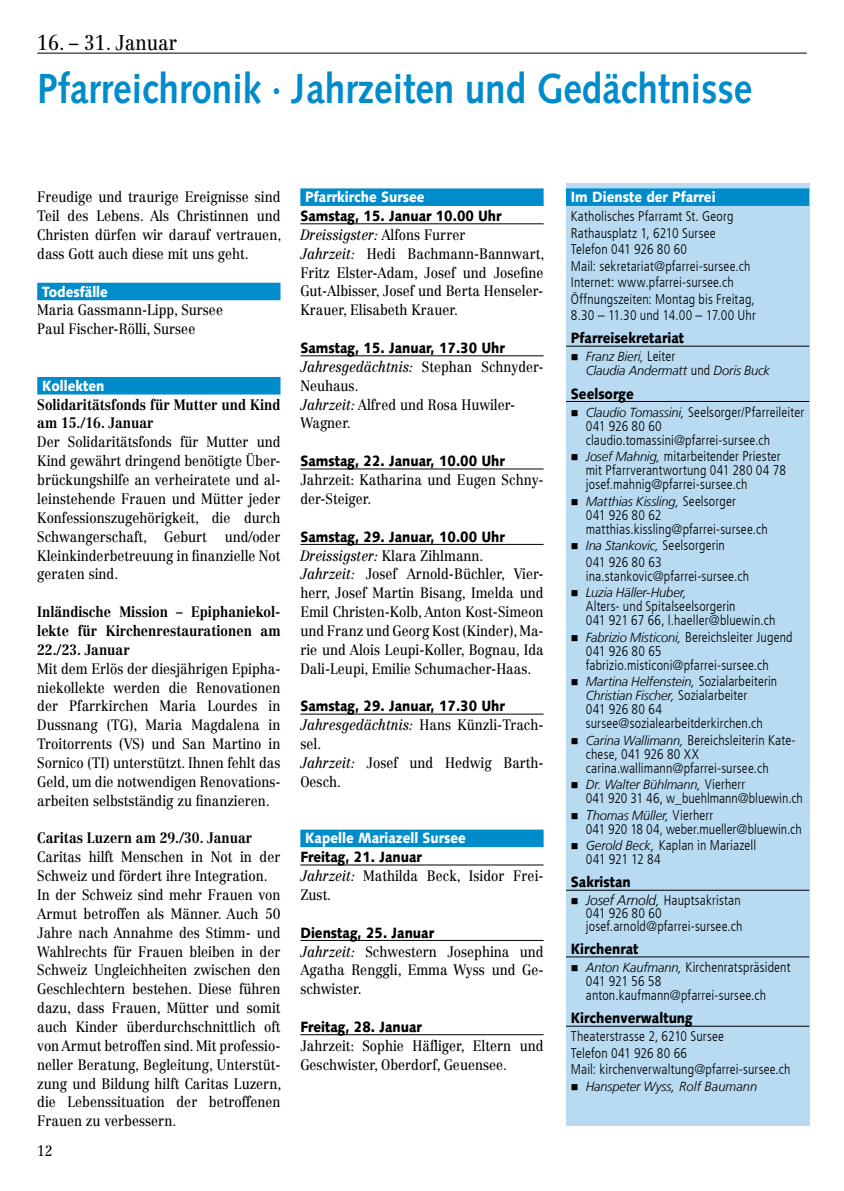
<style>
.page{position:relative;width:844px;height:1191px;background:#fff}
.page>*{position:absolute;margin:0;border:0;box-sizing:border-box;transform-origin:0 0}
.t1{font:700 42px "Syntax LT Std";color:#008bcb;scale:.88 1}
.t2{font:21px "Centennial LT Std";color:#000;scale:.88 1}
.t3{font:14.88px/18.9px "Centennial LT Std";color:#000;scale:.88 1}
.t4{font:900 14.88px "Syntax LT Std";color:#000;scale:.88 1}
.t5{font:700 14.88px/18.9px "Centennial LT Std";color:#000;scale:.88 1}
.t6{font:900 14.88px "Syntax LT Std";color:#fff;scale:.88 1}
.t7{font:300 condensed 14px/14px "Frutiger LT";letter-spacing:.01em;color:#000}
.t8{font:italic 300 13.12px/14px "Frutiger LT";letter-spacing:-.01em;color:#000}
.s1{font-style:italic}
.s2{font-style:normal;font-stretch:condensed;font-size:14px}
.s3{font-style:italic;font-stretch:normal;font-size:13.12px}
.s4{font-size:14px}
.s5{font-style:italic;font-stretch:normal}
</style>
<div class="page">
<div style="left:37px;top:283px;width:243px;height:17px;background:#008bcb"></div>
<div style="left:37px;top:377px;width:243px;height:17px;background:#008bcb"></div>
<div style="left:300px;top:188px;width:243px;height:18px;background:#008bcb"></div>
<hr style="left:300px;top:223px;width:243px;height:1px;background:#000">
<hr style="left:300px;top:355px;width:243px;height:1px;background:#000">
<hr style="left:300px;top:469px;width:243px;height:1px;background:#000">
<hr style="left:300px;top:544px;width:243px;height:1px;background:#000">
<hr style="left:300px;top:714px;width:243px;height:1px;background:#000">
<div style="left:300px;top:829px;width:243px;height:18px;background:#008bcb"></div>
<hr style="left:300px;top:864px;width:243px;height:1px;background:#000">
<hr style="left:300px;top:940px;width:243px;height:1px;background:#000">
<hr style="left:300px;top:1034px;width:243px;height:1px;background:#000">
<hr style="left:37px;top:53px;width:769px;height:1px;background:#000">
<div style="left:566px;top:183px;width:243px;height:943px;background:#b9dbf2"></div>
<div style="left:566px;top:188px;width:243px;height:18px;background:#008bcb"></div>
<hr style="left:566px;top:346px;width:243px;height:1px;background:#000">
<hr style="left:566px;top:401px;width:243px;height:1px;background:#000">
<hr style="left:566px;top:890px;width:243px;height:1px;background:#000">
<hr style="left:566px;top:956px;width:243px;height:1px;background:#000">
<hr style="left:566px;top:1026px;width:243px;height:1px;background:#000">
<h2 class="t2" style="left:37px;top:30px;width:160px">16. – 31. Januar</h2>
<h1 class="t1" style="left:37px;top:64px;width:814px">Pfarreichronik · Jahrzeiten und Gedächtnisse</h1>
<p class="t3" style="left:37px;top:188px;width:279px;text-align:justify">Freudige und traurige Ereignisse sind Teil des Lebens. Als Christinnen und Christen dürfen wir darauf vertrauen, dass Gott auch diese mit uns geht.</p>
<p class="t6" style="left:42px;top:282px;width:76px">Todesfälle</p>
<p class="t3" style="left:37px;top:301px;width:213px">Maria Gassmann-Lipp, Sursee<br>Paul Fischer-Rölli, Sursee</p>
<p class="t6" style="left:42px;top:377px;width:72px">Kollekten</p>
<p class="t5" style="left:37px;top:395px;width:278px">Solidaritätsfonds für Mutter und Kind am 15./16. Januar</p>
<p class="t3" style="left:37px;top:433px;width:278px;text-align:justify">Der Solidaritätsfonds für Mutter und Kind gewährt dringend benötigte Über&shy;brückungshilfe an verheiratete und al&shy;leinstehende Frauen und Mütter jeder Konfessionszugehörigkeit, die durch Schwangerschaft, Geburt und/oder Kleinkinderbetreuung in finanzielle Not geraten sind.</p>
<p class="t5" style="left:37px;top:602px;width:278px;text-align:justify">Inländische Mission – Epiphaniekol&shy;lekte für Kirchenrestaurationen am 22./23. Januar</p>
<p class="t3" style="left:37px;top:659px;width:278px;text-align:justify">Mit dem Erlös der diesjährigen Epipha&shy;niekollekte werden die Renovationen der Pfarrkirchen Maria Lourdes in Dussnang (TG), Maria Magdalena in Troitorrents (VS) und San Martino in Sornico (TI) unterstützt. Ihnen fehlt das Geld, um die notwendigen Renovations&shy;arbeiten selbstständig zu finanzieren.</p>
<p class="t5" style="left:37px;top:828px;width:245px">Caritas Luzern am 29./30. Januar</p>
<p class="t3" style="left:37px;top:847px;width:279px">Caritas hilft Menschen in Not in der Schweiz und fördert ihre Integration.<br>In der Schweiz sind mehr Frauen von Armut betroffen als Männer. Auch 50<br>Jahre nach Annahme des Stimm- und Wahlrechts für Frauen bleiben in der Schweiz Ungleichheiten zwischen den Geschlechtern bestehen. Diese führen dazu, dass Frauen, Mütter und somit auch Kinder überdurchschnittlich oft von Armut betroffen sind. Mit professio&shy;neller Beratung, Begleitung, Unterstüt&shy;zung und Bildung hilft Caritas Luzern, die Lebenssituation der betroffenen Frauen zu verbessern.</p>
<p class="t3" style="left:37px;top:1141px;width:19px">12</p>
<p class="t6" style="left:305px;top:188px;width:137px">Pfarrkirche Sursee</p>
<p class="t4" style="left:300px;top:207px;width:230px">Samstag, 15. Januar 10.00 Uhr</p>
<p class="t3" style="left:300px;top:225px;width:279px"><span class="s1">Dreissigster:</span> Alfons Furrer<br><span class="s1">Jahrzeit:</span> Hedi Bachmann-Bannwart, Fritz Elster-Adam, Josef und Josefine Gut-Albisser, Josef und Berta Henseler-Krauer, Elisabeth Krauer.</p>
<p class="t4" style="left:300px;top:339px;width:234px">Samstag, 15. Januar, 17.30 Uhr</p>
<p class="t3" style="left:300px;top:357px;width:278px"><span class="s1">Jahresgedächtnis:</span> Stephan Schnyder-<br>Neuhaus.<br><span class="s1">Jahrzeit:</span> Alfred und Rosa Huwiler-<br>Wagner.</p>
<p class="t4" style="left:300px;top:452px;width:234px">Samstag, 22. Januar, 10.00 Uhr</p>
<p class="t3" style="left:300px;top:470px;width:278px">Jahrzeit: Katharina und Eugen Schny&shy;der-Steiger.</p>
<p class="t4" style="left:300px;top:528px;width:234px">Samstag, 29. Januar, 10.00 Uhr</p>
<p class="t3" style="left:300px;top:546px;width:278px"><span class="s1">Dreissigster:</span> Klara Zihlmann.<br><span class="s1">Jahrzeit:</span> Josef Arnold-Büchler, Vier&shy;herr, Josef Martin Bisang, Imelda und Emil Christen-Kolb, Anton Kost-Simeon und Franz und Georg Kost (Kinder), Ma&shy;rie und Alois Leupi-Koller, Bognau, Ida Dali-Leupi, Emilie Schumacher-Haas.</p>
<p class="t4" style="left:300px;top:697px;width:234px">Samstag, 29. Januar, 17.30 Uhr</p>
<p class="t3" style="left:300px;top:715px;width:278px"><span class="s1">Jahresgedächtnis:</span> Hans Künzli-Trach&shy;sel.<br><span class="s1">Jahrzeit:</span> Josef und Hedwig Barth-<br>Oesch.</p>
<p class="t6" style="left:305px;top:829px;width:184px">Kapelle Mariazell Sursee</p>
<p class="t4" style="left:300px;top:848px;width:139px">Freitag, 21. Januar</p>
<p class="t3" style="left:300px;top:866px;width:278px"><span class="s1">Jahrzeit:</span> Mathilda Beck, Isidor Frei-<br>Zust.</p>
<p class="t4" style="left:300px;top:923px;width:153px">Dienstag, 25. Januar</p>
<p class="t3" style="left:300px;top:942px;width:278px;text-align:justify"><span class="s1">Jahrzeit:</span> Schwestern Josephina und Agatha Renggli, Emma Wyss und Ge&shy;schwister.</p>
<p class="t4" style="left:300px;top:1018px;width:139px">Freitag, 28. Januar</p>
<p class="t3" style="left:300px;top:1036px;width:278px">Jahrzeit: Sophie Häfliger, Eltern und<br>Geschwister, Oberdorf, Geuensee.</p>
<p class="t6" style="left:570px;top:188px;width:166px">Im Dienste der Pfarrei</p>
<p class="t7" style="left:570px;top:208px;width:186px;line-height:16.4px">Katholisches Pfarramt St. Georg<br>Rathausplatz 1, 6210 Sursee<br>Telefon 041 926 80 60<br>Mail: sekretariat@pfarrei-sursee.ch<br>Internet: www.pfarrei-sursee.ch<br>Öffnungszeiten: Montag bis Freitag,<br>8.30 – 11.30 und 14.00 – 17.00 Uhr</p>
<p class="t4" style="left:570px;top:329px;width:130px">Pfarreisekretariat</p>
<p class="t8" style="left:585px;top:350px;width:186px;text-indent:-15px">■ Franz Bieri, <span class="s2">Leiter<br></span>Claudia Andermatt <span class="s2">und</span> Doris Buck</p>
<p class="t4" style="left:570px;top:385px;width:73px">Seelsorge</p>
<p class="t7" style="left:585px;top:405px;width:220px;text-indent:-15px">■ <span class="s3">Claudio Tomassini,</span> Seelsorger/Pfarreileiter<br>041 926 80 60 claudio.tomassini@pfarrei-sursee.ch</p>
<p class="t7" style="left:585px;top:449px;width:202px;text-indent:-15px">■ <span class="s3">Josef Mahnig,</span> mitarbeitender Priester mit Pfarrverantwortung 041 280 04 78 josef.mahnig@pfarrei-sursee.ch</p>
<p class="t8" style="left:570px;top:494px;width:166px">■ Matthias Kissling, <span class="s2">Seelsorger</span></p>
<p class="t7" style="left:585px;top:508px;width:183px">041 926 80 62 matthias.kissling@pfarrei-sursee.ch</p>
<p class="t8" style="left:570px;top:539px;width:155px">■ Ina Stankovic, <span class="s2">Seelsorgerin</span></p>
<p class="t7" style="left:585px;top:555px;width:165px">041 926 80 63 ina.stankovic@pfarrei-sursee.ch</p>
<p class="t8" style="left:570px;top:586px;width:117px">■ Luzia Häller-Huber,</p>
<p class="t7" style="left:585px;top:599px;width:191px">Alters- und Spitalseelsorgerin<br>041 921 67 66, l.haeller@bluewin.ch</p>
<p class="t7" style="left:585px;top:630px;width:208px;text-indent:-15px">■ <span class="s3">Fabrizio Misticoni,</span> Bereichsleiter Jugend<br>041 926 80 65 fabrizio.misticoni@pfarrei-sursee.ch</p>
<p class="t8" style="left:585px;top:675px;width:193px;text-indent:-15px">■ Martina Helfenstein, <span class="s2">Sozialarbeiterin<br></span>Christian Fischer, <span class="s2">Sozialarbeiter</span></p>
<p class="t7" style="left:585px;top:702px;width:178px">041 926 80 64 sursee@sozialearbeitderkirchen.ch</p>
<p class="t7" style="left:585px;top:733px;width:211px;text-indent:-15px">■ <span class="s3">Carina Wallimann,</span> Bereichsleiterin Kate&shy;chese, 041 926 80 XX carina.wallimann@pfarrei-sursee.ch</p>
<p class="t8" style="left:570px;top:778px;width:176px">■ Dr. Walter Bühlmann, <span class="s2">Vierherr</span></p>
<p class="t7" style="left:585px;top:791px;width:219px">041 920 31 46, w_buehlmann@bluewin.ch</p>
<p class="t8" style="left:570px;top:808px;width:144px">■ <span class="s4">T</span>homas Müller, <span class="s2">Vierherr</span></p>
<p class="t7" style="left:585px;top:822px;width:217px">041 920 18 04, weber.mueller@bluewin.ch</p>
<p class="t7" style="left:585px;top:838px;width:172px;text-indent:-15px">■ <span class="s3">Gerold Beck</span><span class="s5">,</span> Kaplan in Mariazell<br>041 921 12 84</p>
<p class="t4" style="left:570px;top:873px;width:70px">Sakristan</p>
<p class="t7" style="left:585px;top:893px;width:158px;line-height:13.1px;text-indent:-15px">■ <span class="s5">Josef Arnold,</span> Hauptsakristan<br>041 926 80 60 josef.arnold@pfarrei-sursee.ch</p>
<p class="t4" style="left:570px;top:940px;width:78px">Kirchenrat</p>
<p class="t7" style="left:585px;top:960px;width:206px;text-indent:-15px">■ <span class="s3">Anton Kaufmann,</span> Kirchenratspräsident<br>041 921 56 58 anton.kaufmann@pfarrei-sursee.ch</p>
<p class="t4" style="left:570px;top:1009px;width:140px">Kirchenverwaltung</p>
<p class="t7" style="left:570px;top:1028px;width:221px;line-height:16.4px">Theaterstrasse 2, 6210 Sursee<br>Telefon 041 926 80 66<br>Mail: kirchenverwaltung@pfarrei-sursee.ch</p>
<p class="t8" style="left:570px;top:1079px;width:188px">■ Hanspeter Wyss<span class="s4">,</span> Rolf Baumann</p>
</div>
